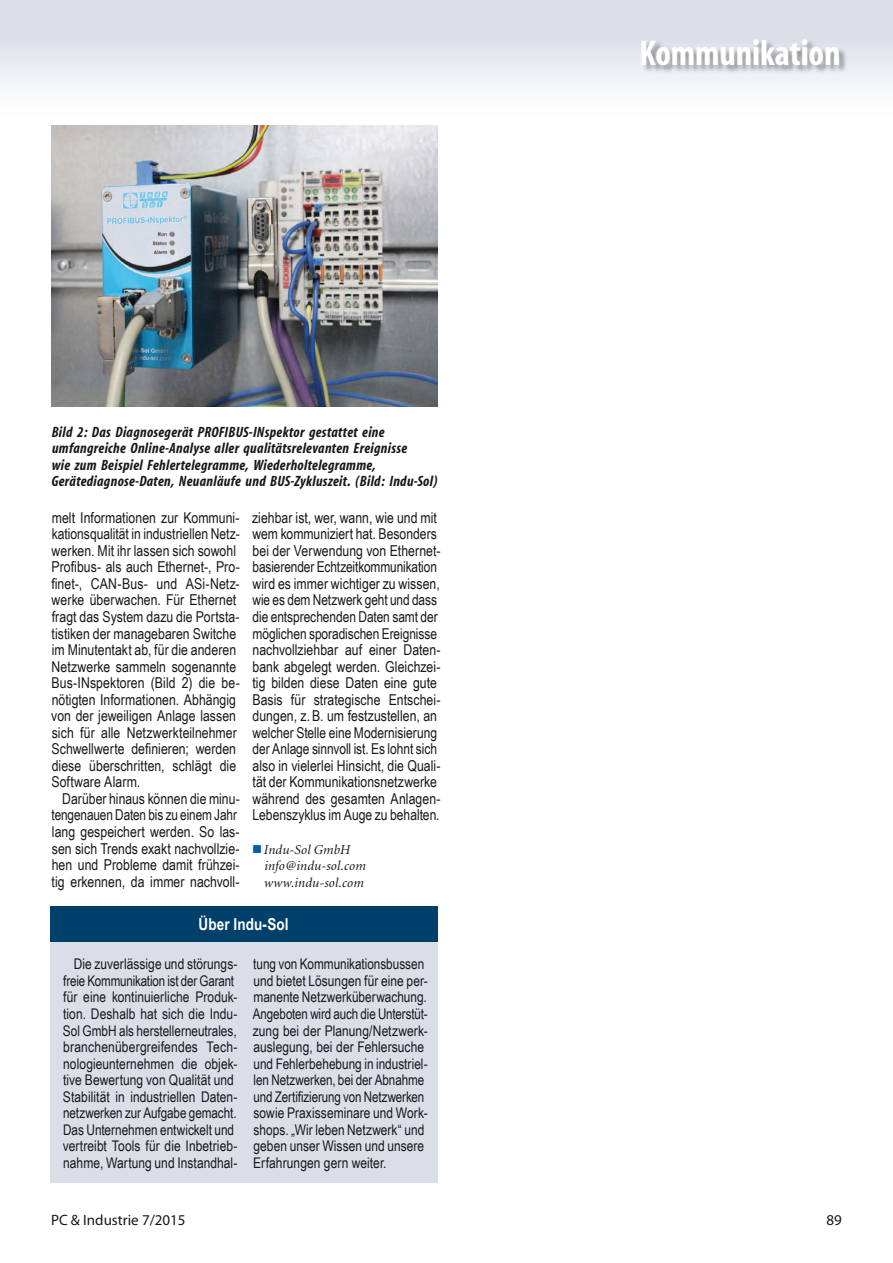
<style>
.page{position:relative;width:893px;height:1263px;background:#fff}
.page>*{position:absolute;margin:0;border:0;box-sizing:border-box;transform-origin:0 0}
.t1{font:700 condensed 36px "Myriad";letter-spacing:-.005em;color:#fff}
.t2{font:700 16.5px "Arial Narrow";letter-spacing:.005em;color:#fff}
.t3{font:15px/16.5px "Arial Narrow";color:#1a171c}
.t4{font:italic 700 condensed 15px/16.5px "Myriad";letter-spacing:.02em;color:#1a171c}
.t5{font:15px "Myriad Pro";color:#1a171c}
.t6{font:14.7px/16.5px "Arial Narrow";color:#1a171c}
.t7{font:italic 13.5px/16.5px "Minion";letter-spacing:.01em;color:#1a171c}
.s1{color:#005da8}
</style>
<div class="page">
<div style="left:0;top:0;width:893px;height:128px;background:linear-gradient(to bottom,#d2d8e2,#fff)"></div>
<div style="left:642px;top:39px;width:206px;height:35px;background:#1a171c;opacity:.4"></div>
<img style="left:51px;top:126px;width:387px;height:281px">
<div style="left:50px;top:907px;width:388px;height:276px;background:#dadfe7"></div>
<div style="left:50px;top:906px;width:388px;height:36px;background:#00406a"></div>
<p class="t4" style="left:51px;top:424px;width:388px">Bild 2: Das Diagnosegerät PROFIBUS-INspektor gestattet eine umfangreiche Online-Analyse aller qualitätsrelevanten Ereignisse<br>wie zum Beispiel Fehlertelegramme, Wiederholtelegramme, Gerätediagnose-Daten, Neuanläufe und BUS-Zykluszeit. (Bild: Indu-Sol)</p>
<p class="t3" style="left:51px;top:509px;width:190px">melt Informationen zur Kommuni&shy;kationsqualität in industriellen Netz&shy;werken. Mit ihr lassen sich sowohl Profibus- als auch Ethernet-, Pro&shy;finet-, CAN-Bus- und ASi-Netz&shy;werke überwachen. Für Ethernet fragt das System dazu die Portsta&shy;tistiken der managebaren Switche im Minutentakt ab, für die anderen Netzwerke sammeln sogenannte Bus-INspektoren (Bild 2) die be&shy;nötigten Informationen. Abhängig von der jeweiligen Anlage lassen sich für alle Netzwerkteilnehmer Schwellwerte definieren; werden diese überschritten, schlägt die Software Alarm.</p>
<p class="t3" style="left:52px;top:790px;width:190px;text-indent:11px">Darüber hinaus können die minu&shy;tengenauen Daten bis zu einem Jahr lang gespeichert werden. So las&shy;sen sich Trends exakt nachvollzie&shy;hen und Probleme damit frühzei&shy;tig erkennen, da immer nachvoll-</p>
<p class="t3" style="left:252px;top:509px;width:190px">ziehbar ist, wer, wann, wie und mit wem kommuniziert hat. Besonders bei der Verwendung von Ethernet&shy;basierender Echtzeitkommunikation wird es immer wichtiger zu wissen, wie es dem Netzwerk geht und dass die entsprechenden Daten samt der möglichen sporadischen Ereignisse nachvollziehbar auf einer Daten&shy;bank abgelegt werden. Gleichzei&shy;tig bilden diese Daten eine gute Basis für strategische Entschei&shy;dungen, z.B. um festzustellen, an welcher Stelle eine Modernisierung der Anlage sinnvoll ist. Es lohnt sich also in vielerlei Hinsicht, die Quali&shy;tät der Kommunikationsnetzwerke während des gesamten Anlagen-Lebenszyklus im Auge zu behalten.</p>
<p class="t7" style="left:264px;top:841px;width:103px;text-indent:-12px"><span class="s1">■</span>Indu-Sol GmbH info@indu-sol.com www.indu-sol.com</p>
<p class="t2" style="left:199px;top:911px;width:91px">Über Indu-Sol</p>
<p class="t6" style="left:63px;top:955px;width:176px;text-indent:11px">Die zuverlässige und störungs&shy;freie Kommunikation ist der Garant für eine kontinuierliche Produk&shy;tion. Deshalb hat sich die Indu-Sol GmbH als herstellerneutrales, branchenübergreifendes Tech&shy;nologieunternehmen die objek&shy;tive Bewertung von Qualität und Stabilität in industriellen Daten&shy;netzwerken zur Aufgabe gemacht.<br>Das Unternehmen entwickelt und vertreibt Tools für die Inbetrieb&shy;nahme, Wartung und Instandhal-</p>
<p class="t6" style="left:253px;top:955px;width:176px">tung von Kommunikationsbussen und bietet Lösungen für eine per&shy;manente Netzwerküberwachung.<br>Angeboten wird auch die Unterstüt&shy;zung bei der Planung/Netzwerk&shy;auslegung, bei der Fehlersuche und Fehlerbehebung in industriel&shy;len Netzwerken, bei der Abnahme und Zertifizierung von Netzwerken sowie Praxisseminare und Work&shy;shops. „Wir leben Netzwerk“ und geben unser Wissen und unsere<br>Erfahrungen gern weiter.</p>
<h1 class="t1" style="left:640px;top:35px;width:202px">Kommunikation</h1>
<p class="t5" style="left:51px;top:1210px;width:136px">PC &amp; Industrie 7/2015</p>
<p class="t5" style="left:826px;top:1210px;width:17px">89</p>
</div>
